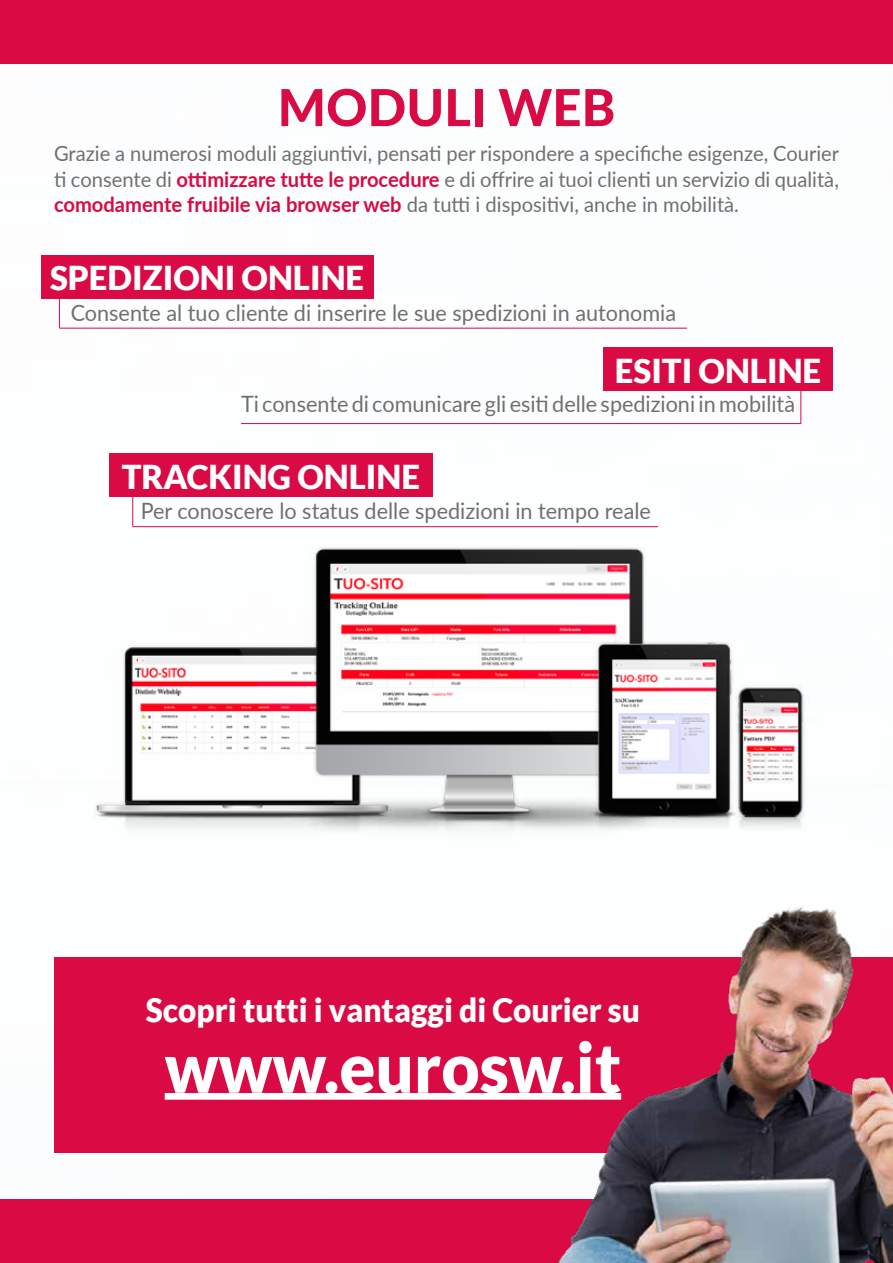
<style>
.page{position:relative;width:893px;height:1263px;background:#fff}
.page>*{position:absolute;margin:0;border:0;box-sizing:border-box;transform-origin:0 0}
.t1{font:900 69px "Lato";color:#fff;scale:.96 1}
.t2{font:800 51px "Lato";color:#d90a44}
.t3{font:900 33px "Lato";color:#fff}
.t4{font:900 32.85px "Lato";color:#fff;scale:.96 1}
.t5{font:22.5px "Lato";color:#706f6f;scale:.96 1}
.t6{font:21px/25.2px "Lato";color:#706f6f;text-align:justify;scale:.96 1}
.s1{font-weight:700;color:#d90a44}
</style>
<div class="page">
<div style="left:0;top:0;width:893px;height:64px;background:#d90a44"></div>
<div style="left:0;top:1199px;width:893px;height:64px;background:#d90a44"></div>
<div style="left:54px;top:957px;width:839px;height:195px;background:#d90a44"></div>
<div style="left:603px;top:348px;width:230px;height:43px;background:#d90a44"></div>
<div style="left:41px;top:255px;width:332px;height:44px;background:#d90a44"></div>
<div style="left:109px;top:454px;width:324px;height:43px;background:#d90a44"></div>
<img style="left:94px;top:547px;width:716px;height:284px">
<hr style="left:59px;top:328px;width:628px;height:1px;background:#d90a44">
<hr style="left:133px;top:526px;width:525px;height:1px;background:#d90a44">
<hr style="left:241px;top:423px;width:560px;height:1px;background:#d90a44">
<hr style="left:59px;top:297px;width:1px;height:31px;background:#d90a44">
<hr style="left:132px;top:496px;width:1px;height:31px;background:#d90a44">
<hr style="left:800px;top:391px;width:1px;height:33px;background:#d90a44">
<div style="left:165px;top:1093px;width:456px;height:7px;background:#fff"></div>
<img style="left:556px;top:906px;width:337px;height:357px">
<h2 class="t2" style="left:278px;top:70px;width:339px">MODULI WEB</h2>
<p class="t6" style="left:54px;top:140px;width:819px">Grazie a numerosi moduli aggiuntivi, pensati per rispondere a specifiche esigenze, Courier ti consente di <span class="s1">ottimizzare tutte le procedure</span> e di offrire ai tuoi clienti un servizio di qualità, <span class="s1">comodamente fruibile via browser web</span> da tutti i dispositivi, anche in mobilità.</p>
<h3 class="t3" style="left:50px;top:259px;width:316px">SPEDIZIONI ONLINE</h3>
<p class="t5" style="left:71px;top:296px;width:632px">Consente al tuo cliente di inserire le sue spedizioni in autonomia</p>
<h3 class="t3" style="left:615px;top:351px;width:208px">ESITI ONLINE</h3>
<p class="t5" style="left:241px;top:388px;width:579px">Ti consente di comunicare gli esiti delle spedizioni in mobilità</p>
<h3 class="t3" style="left:122px;top:457px;width:300px">TRACKING ONLINE</h3>
<p class="t5" style="left:141px;top:494px;width:533px">Per conoscere lo status delle spedizioni in tempo reale</p>
<h3 class="t4" style="left:146px;top:991px;width:516px">Scopri tutti i vantaggi di Courier su</h3>
<h1 class="t1" style="left:165px;top:1027px;width:477px">www.eurosw.it</h1>
</div>
